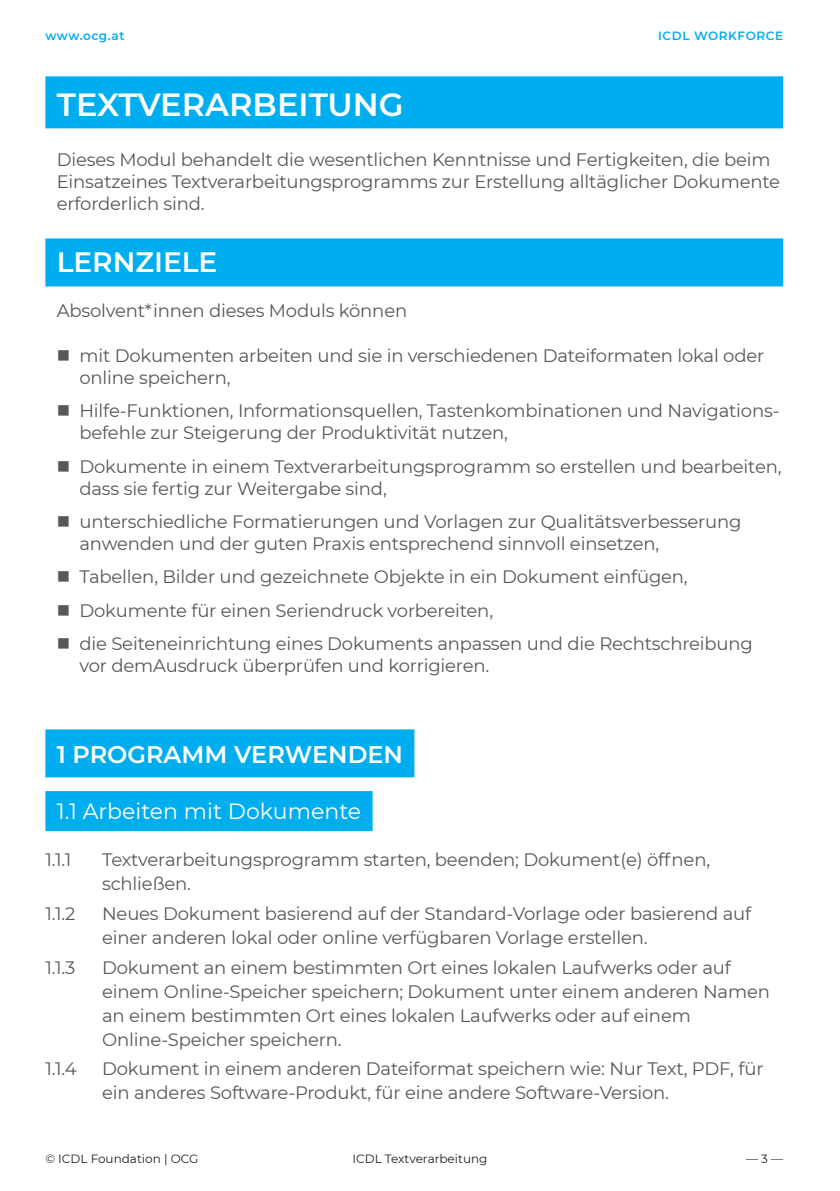
<style>
.page{position:relative;width:840px;height:1191px;background:#fff}
.page>*{position:absolute;margin:0;border:0;box-sizing:border-box;transform-origin:0 0}
.H1_Modulname{font:600 32px "Montserrat";color:#fff}
.H2_Lernziele{font:600 28px "Montserrat";color:#fff}
.H3_Kapitelüberschrif{font:600 24px "Montserrat";color:#fff}
.H4_Skill_Set{font:22px "Montserrat";color:#fff}
.Fliesstext_schwarz_9{font:18px/24px "Montserrat";letter-spacing:-.01em;color:#57585a}
.Einleitungstext_schw{font:18px/22px "Montserrat";letter-spacing:-.01em;color:#57585a}
.Fußzeile_rechts{font:12px "Montserrat";color:#231f20}
.t1{font:600 12px "Montserrat";letter-spacing:.05em;color:#00aeef}
</style>
<div class="page">
<div style="left:45px;top:76px;width:737px;height:52px;background:#00aeef"></div>
<div style="left:45px;top:238px;width:737px;height:48px;background:#00aeef"></div>
<div style="left:45px;top:729px;width:369px;height:48px;background:#00aeef"></div>
<div style="left:45px;top:791px;width:327px;height:40px;background:#00aeef"></div>
<p class="t1" style="left:45px;top:27px;width:81px">www.ocg.at</p>
<p class="t1" style="left:657px;top:27px;width:127px">ICDL WORKFORCE</p>
<p class="H1_Modulname" style="left:57px;top:82px;width:348px">TEXTVERARBEITUNG</p>
<p class="Einleitungstext_schw" style="left:57px;top:148px;width:724px">Dieses Modul behandelt die wesentlichen Kenntnisse und Fertigkeiten, die beim<br>Einsatzeines Textverarbeitungsprogramms zur Erstellung alltäglicher Dokumente erforderlich sind.</p>
<p class="H2_Lernziele" style="left:57px;top:243px;width:162px">LERNZIELE</p>
<p class="Einleitungstext_schw" style="left:57px;top:299px;width:352px">Absolvent*innen dieses Moduls können</p>
<p class="Fliesstext_schwarz_9" style="left:79px;top:344px;width:686px;line-height:22px">mit Dokumenten arbeiten und sie in verschiedenen Dateiformaten lokal oder online speichern,</p>
<p class="Fliesstext_schwarz_9" style="left:79px;top:399px;width:701px;line-height:22px">Hilfe-Funktionen, Informationsquellen, Tastenkombinationen und Navigations&shy;befehle zur Steigerung der Produktivität nutzen,</p>
<p class="Fliesstext_schwarz_9" style="left:79px;top:454px;width:703px;line-height:22px">Dokumente in einem Textverarbeitungsprogramm so erstellen und bearbeiten, dass sie fertig zur Weitergabe sind,</p>
<p class="Fliesstext_schwarz_9" style="left:79px;top:510px;width:663px;line-height:22px">unterschiedliche Formatierungen und Vorlagen zur Qualitätsverbesserung anwenden und der guten Praxis entsprechend sinnvoll einsetzen,</p>
<p class="Fliesstext_schwarz_9" style="left:79px;top:564px;width:609px">Tabellen, Bilder und gezeichnete Objekte in ein Dokument einfügen,</p>
<p class="Fliesstext_schwarz_9" style="left:79px;top:597px;width:415px">Dokumente für einen Seriendruck vorbereiten,</p>
<p class="Fliesstext_schwarz_9" style="left:79px;top:632px;width:674px;line-height:22px">die Seiteneinrichtung eines Dokuments anpassen und die Rechtschreibung vor demAusdruck überprüfen und korrigieren.</p>
<p class="H3_Kapitelüberschrif" style="left:57px;top:738px;width:347px">1 PROGRAMM VERWENDEN</p>
<p class="H4_Skill_Set" style="left:57px;top:796px;width:306px">1.1 Arbeiten mit Dokumente</p>
<p class="Fliesstext_schwarz_9" style="left:45px;top:847px;width:27px">1.1.1</p>
<p class="Fliesstext_schwarz_9" style="left:102px;top:847px;width:609px">Textverarbeitungsprogramm starten, beenden; Dokument(e) öffnen, schließen.</p>
<p class="Fliesstext_schwarz_9" style="left:45px;top:900px;width:32px">1.1.2</p>
<p class="Fliesstext_schwarz_9" style="left:102px;top:900px;width:650px">Neues Dokument basierend auf der Standard-Vorlage oder basierend auf einer anderen lokal oder online verfügbaren Vorlage erstellen.</p>
<p class="Fliesstext_schwarz_9" style="left:45px;top:954px;width:32px">1.1.3</p>
<p class="Fliesstext_schwarz_9" style="left:102px;top:954px;width:669px">Dokument an einem bestimmten Ort eines lokalen Laufwerks oder auf einem Online-Speicher speichern; Dokument unter einem anderen Namen an einem bestimmten Ort eines lokalen Laufwerks oder auf einem Online-Speicher speichern.</p>
<p class="Fliesstext_schwarz_9" style="left:45px;top:1056px;width:33px">1.1.4</p>
<p class="Fliesstext_schwarz_9" style="left:102px;top:1056px;width:662px">Dokument in einem anderen Dateiformat speichern wie: Nur Text, PDF, für ein anderes Software-Produkt, für eine andere Software-Version.</p>
<p class="Fußzeile_rechts" style="left:45px;top:1150px;width:154px">© ICDL Foundation | OCG</p>
<p class="Fußzeile_rechts" style="left:352px;top:1150px;width:136px">ICDL Textverarbeitung</p>
<p class="Fußzeile_rechts" style="left:745px;top:1150px;width:39px">— 3 —</p>
</div>
